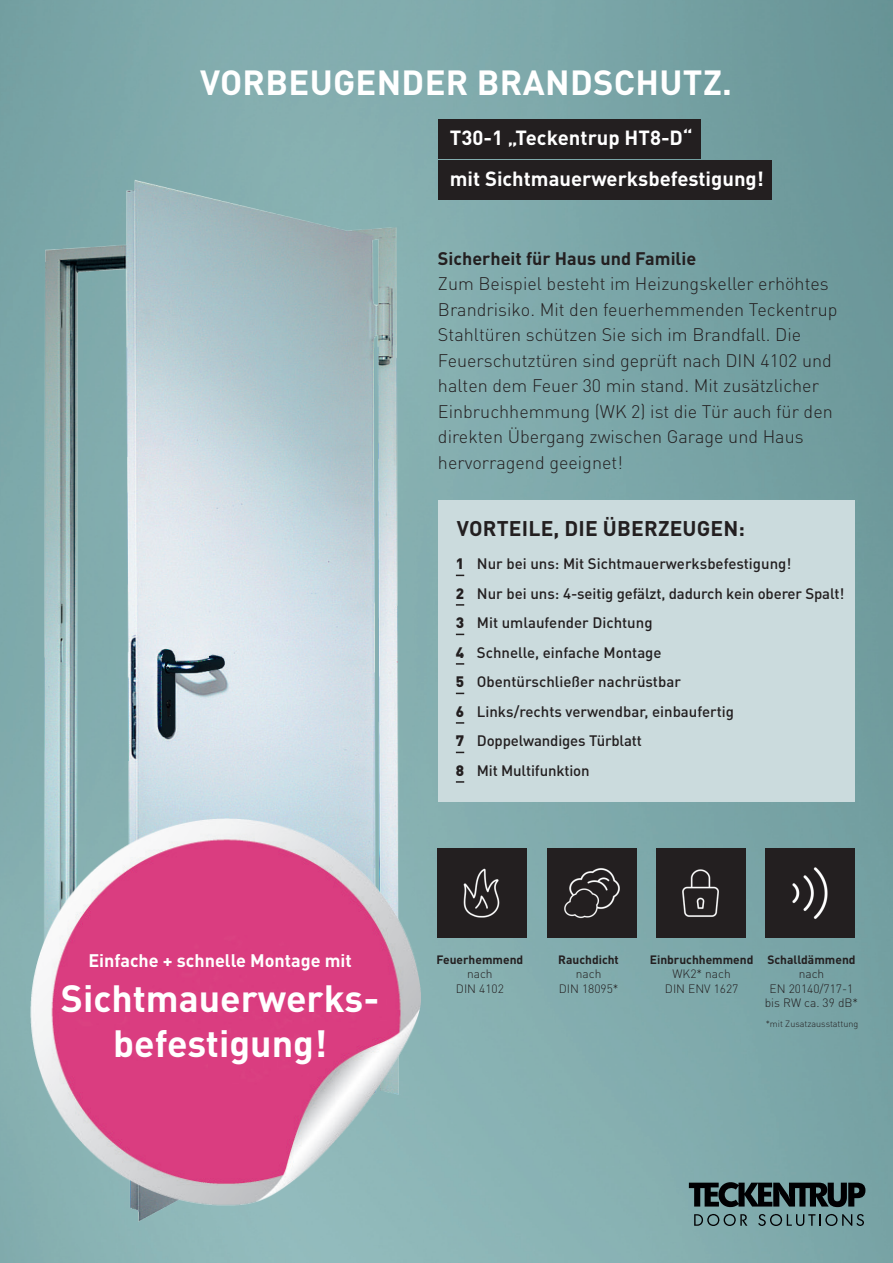
<style>
.page{position:relative;width:893px;height:1263px;background:#fff}
.page>*{position:absolute;margin:0;border:0;box-sizing:border-box;transform-origin:0 0}
.t1{font:700 37.5px/45px "DIN Pro";color:#fff;text-align:center}
.t2{font:700 34.5px "DIN Pro";letter-spacing:.01em;color:#fff}
.t3{font:700 21px "DIN Pro";letter-spacing:.01em;color:#231f20}
.t4{font:700 20.25px/40.5px "DIN Pro";color:#fff}
.t5{font:300 18px/25.5px "DIN Pro";color:#231f20}
.t6{font:700 18px "DIN Pro";color:#231f20}
.t7{font:700 18px "DIN Pro";color:#fff}
.t8{font:500 15px/29.5px "DIN Pro";color:#231f20}
.t9{font:300 12px/14.4px "DIN Pro";color:#231f20;text-align:center}
.t10{font:700 12px "DIN Pro";color:#231f20}
.t11{font:300 9px "DIN Pro";color:#231f20}
.s1{font-weight:900}
</style>
<div class="page">
<img style="left:0;top:0;width:893px;height:1263px">
<svg style="left:689px;top:1182px;width:176px;height:26px"></svg>
<svg style="left:694px;top:1214px;width:53px;height:12px"></svg>
<svg style="left:758px;top:1214px;width:107px;height:12px"></svg>
<img style="left:37px;top:155px;width:376px;height:1086px">
<div style="left:438px;top:500px;width:417px;height:301px;background:#cbdbdd"></div>
<svg style="left:456px;top:604px;width:8px;height:2px"></svg>
<svg style="left:456px;top:663px;width:8px;height:2px"></svg>
<svg style="left:456px;top:722px;width:8px;height:2px"></svg>
<img style="left:462px;top:848px;width:64px;height:90px">
<img style="left:547px;top:848px;width:89px;height:90px">
<div style="left:656px;top:848px;width:89px;height:90px;background:#231f20"></div>
<div style="left:765px;top:848px;width:89px;height:90px;background:#231f20"></div>
<img style="left:0;top:772px;width:462px;height:459px">
<div style="left:438px;top:119px;width:262px;height:39px;background:#231f20"></div>
<div style="left:438px;top:160px;width:334px;height:39px;background:#231f20"></div>
<h2 class="t2" style="left:200px;top:60px;width:533px">VORBEUGENDER BRANDSCHUTZ.</h2>
<p class="t4" style="left:450px;top:117px;width:315px">T30-1 „Teckentrup HT8-D“<br>mit Sichtmauerwerksbefestigung!</p>
<p class="t6" style="left:438px;top:246px;width:260px">Sicherheit für Haus und Familie</p>
<p class="t5" style="left:438px;top:270px;width:401px">Zum Beispiel besteht im Heizungskeller erhöhtes Brandrisiko. Mit den feuerhemmenden Teckentrup Stahltüren schützen Sie sich im Brandfall. Die Feuerschutztüren sind geprüft nach DIN 4102 und halten dem Feuer 30 min stand. Mit zusätzlicher Einbruchhemmung (WK 2) ist die Tür auch für den direkten Übergang zwischen Garage und Haus hervorragend geeignet!</p>
<p class="t3" style="left:457px;top:514px;width:290px">VORTEILE, DIE ÜBERZEUGEN:</p>
<p class="t8" style="left:456px;top:549px;width:390px"><span class="s1">1</span> Nur bei uns: Mit Sichtmauerwerksbefestigung!<br><span class="s1">2</span> Nur bei uns: 4-seitig gefälzt, dadurch kein oberer Spalt!<br><span class="s1">3</span> Mit umlaufender Dichtung<br><span class="s1">4</span> Schnelle, einfache Montage<br><span class="s1">5</span> Obentürschließer nachrüstbar<br><span class="s1">6</span> Links/rechts verwendbar, einbaufertig<br><span class="s1">7</span> Doppelwandiges Türblatt<br><span class="s1">8</span> Mit Multifunktion</p>
<p class="t7" style="left:88px;top:948px;width:265px">Einfache + schnelle Montage mit</p>
<h1 class="t1" style="left:61px;top:974px;width:320px">Sichtmauerwerks&shy;befestigung!</h1>
<p class="t10" style="left:436px;top:951px;width:88px">Feuerhemmend</p>
<p class="t9" style="left:456px;top:966px;width:50px">nach<br>DIN 4102</p>
<p class="t10" style="left:558px;top:951px;width:62px">Rauchdicht</p>
<p class="t9" style="left:559px;top:966px;width:61px">nach<br>DIN 18095*</p>
<p class="t10" style="left:650px;top:951px;width:105px">Einbruchhemmend</p>
<p class="t9" style="left:665px;top:966px;width:75px">WK2* nach<br>DIN ENV 1627</p>
<p class="t10" style="left:767px;top:951px;width:90px">Schalldämmend</p>
<p class="t9" style="left:765px;top:966px;width:95px">nach<br>EN 20140/717-1 bis RW ca. 39 dB*</p>
<p class="t11" style="left:766px;top:1018px;width:94px">*mit Zusatzausstattung</p>
</div>
